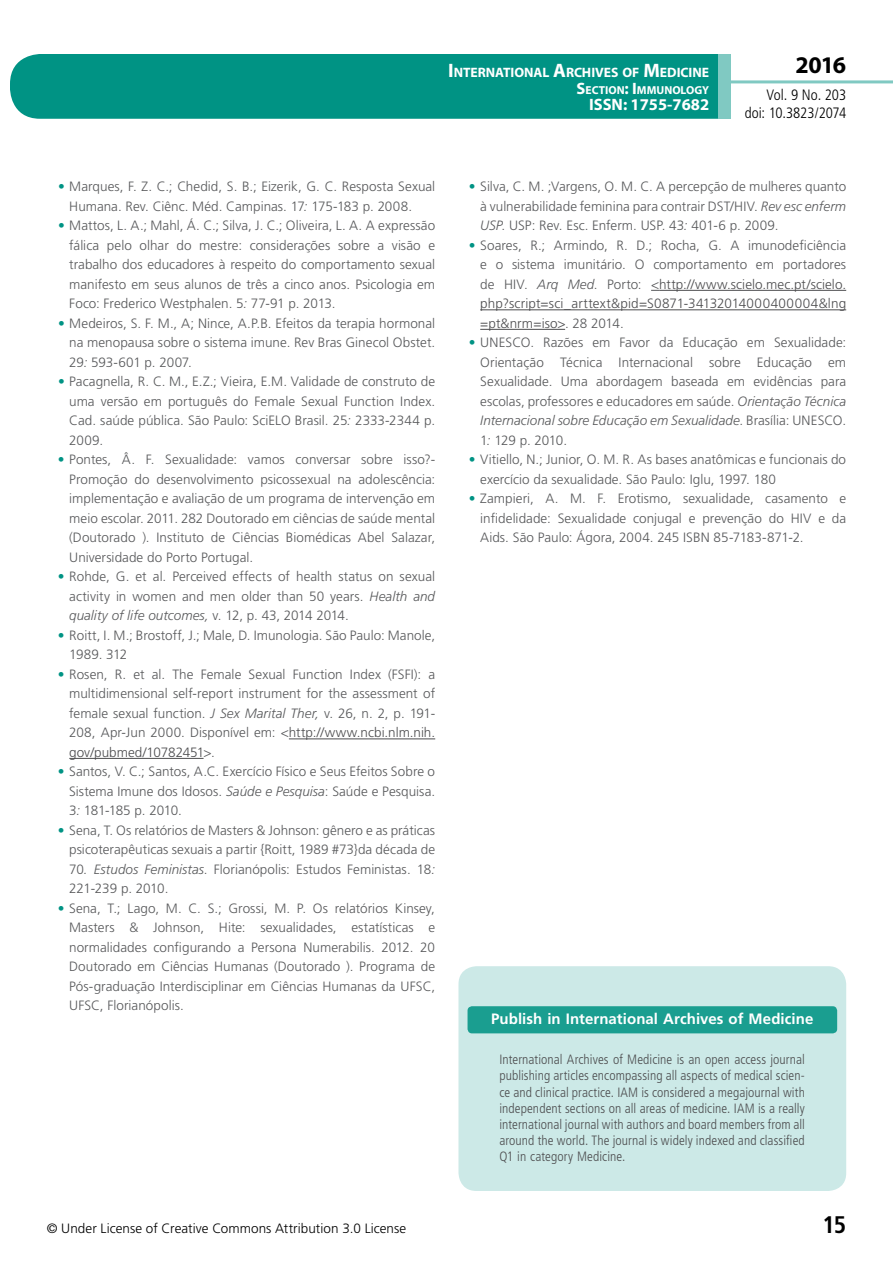
<style>
.page{position:relative;width:893px;height:1263px;background:#fff}
.page>*{position:absolute;margin:0;border:0;box-sizing:border-box;transform-origin:0 0}
.t1{font:700 24px "Myriad Pro";color:#000}
.t2{font:700 condensed 24px "Frutiger LT Std";color:#000}
.t3{font:700 16.5px "Myriad Pro";color:#fff}
.t4{font:700 15px "Frutiger LT Std";letter-spacing:.005em;color:#fff}
.t5{font:300 condensed 15px/18px "Frutiger LT Std";letter-spacing:-.005em;color:#000;text-align:right}
.t6{font:700 13.65px "Myriad Pro";letter-spacing:-.005em;color:#fff}
.t7{font:300 13.5px/19.5px "Frutiger LT Std";letter-spacing:.005em;color:#58595b;text-align:justify}
.t8{font:300 condensed 13.5px/16.2px "Frutiger LT Std";letter-spacing:.01em;color:#4d4d4f;text-align:justify}
.t9{font:300 13.5px "Frutiger LT Std";letter-spacing:.005em;color:#000}
.t10{font:700 11.55px "Myriad Pro";color:#fff}
.s1{font-size:19.5px}
.s2{font-size:16.5px}
.s3{font-weight:700;color:#009384}
.s4{font-style:italic}
.s5{color:#4d4d4f}
.s6{color:#009384}
</style>
<div class="page">
<div style="left:10px;top:54px;width:775px;height:65px;background:#009384;border-radius:30px"></div>
<div style="left:732px;top:0;width:161px;height:157px;background:#fff"></div>
<hr style="left:730px;top:80px;width:163px;height:3px;background:#80c9c2">
<div style="left:718px;top:54px;width:13px;height:65px;background:#80c9c2"></div>
<hr style="left:289px;top:738px;width:146px;height:1px;background:#4d4d4f">
<hr style="left:69px;top:758px;width:135px;height:1px;background:#4d4d4f">
<hr style="left:659px;top:290px;width:187px;height:1px;background:#4d4d4f">
<hr style="left:480px;top:309px;width:366px;height:1px;background:#4d4d4f">
<hr style="left:480px;top:329px;width:85px;height:1px;background:#4d4d4f">
<div style="left:458px;top:966px;width:388px;height:225px;background:#cce9e7;border-radius:18px"></div>
<div style="left:467px;top:1006px;width:370px;height:27px;background:#1a9e90;border-radius:4px"></div>
<p class="t6" style="left:448px;top:64px;width:263px"><span class="s1">I</span>NTERNATIONAL <span class="s1">A</span>RCHIVES OF <span class="s1">M</span>EDICINE</p>
<p class="t10" style="left:577px;top:82px;width:134px"><span class="s2">S</span>ECTION<span class="s2">: I</span>MMUNOLOGY</p>
<p class="t3" style="left:589px;top:94px;width:122px">ISSN: 1755-7682</p>
<h1 class="t1" style="left:795px;top:49px;width:52px">2016</h1>
<p class="t5" style="left:745px;top:86px;width:103px">Vol. 9 No. 203 doi: 10.3823/2074</p>
<p class="t7" style="left:69px;top:177px;width:367px;text-indent:-11px"><span class="s3">•</span> Marques, F. Z. C.; Chedid, S. B.; Eizerik, G. C. Resposta Sexual<br>Humana. Rev. Ciênc. Méd. Campinas. 17<span class="s4">:</span> 175-183 p. 2008.</p>
<p class="t7" style="left:69px;top:216px;width:367px;text-indent:-11px"><span class="s3">•</span> Mattos, L. A.; Mahl, Á. C.; Silva, J. C.; Oliveira, L. A. A expressão fálica pelo olhar do mestre: considerações sobre a visão e trabalho dos educadores à respeito do comportamento sexual manifesto em seus alunos de três a cinco anos. Psicologia em Foco: Frederico Westphalen. 5<span class="s4">:</span> 77-91 p. 2013.</p>
<p class="t7" style="left:69px;top:314px;width:367px;text-indent:-11px"><span class="s3">•</span> Medeiros, S. F. M., A; Nince, A.P.B. Efeitos da terapia hormonal na menopausa sobre o sistema imune. Rev Bras Ginecol Obstet.<br>29<span class="s4">:</span> 593-601 p. 2007.</p>
<p class="t7" style="left:69px;top:372px;width:367px;text-indent:-11px"><span class="s3">•</span> Pacagnella, R. C. M., E.Z.; Vieira, E.M. Validade de construto de uma versão em português do Female Sexual Function Index.<br>Cad. saúde pública. São Paulo: SciELO Brasil. 25<span class="s4">:</span> 2333-2344 p.<br>2009.</p>
<p class="t7" style="left:69px;top:450px;width:367px;text-indent:-11px"><span class="s3">•</span> Pontes, Â. F. Sexualidade: vamos conversar sobre isso?- Promoção do desenvolvimento psicossexual na adolescência: implementação e avaliação de um programa de intervenção em meio escolar. 2011. 282 Doutorado em ciências de saúde mental (Doutorado ). Instituto de Ciências Biomédicas Abel Salazar, Universidade do Porto Portugal.</p>
<p class="t7" style="left:69px;top:567px;width:367px;text-indent:-11px"><span class="s3">•</span> Rohde, G. et al. Perceived effects of health status on sexual activity in women and men older than 50 years. <span class="s4">Health and quality of life outcomes,</span> v. 12, p. 43, 2014 2014.</p>
<p class="t7" style="left:69px;top:626px;width:367px;text-indent:-11px"><span class="s3">•</span> Roitt, I. M.; Brostoff, J.; Male, D. Imunologia. São Paulo: Manole,<br>1989. 312</p>
<p class="t7" style="left:69px;top:665px;width:367px;text-indent:-11px"><span class="s3">•</span> Rosen, R. et al. The Female Sexual Function Index (FSFI): a multidimensional self-report instrument for the assessment of female sexual function. <span class="s4">J Sex Marital Ther,</span> v. 26, n. 2, p. 191- 208, Apr-Jun 2000. Disponível em: &lt;<span class="s5">http://www.ncbi.nlm.nih. gov/pubmed/10782451</span>&gt;.</p>
<p class="t7" style="left:69px;top:762px;width:367px;text-indent:-11px"><span class="s3">•</span> Santos, V. C.; Santos, A.C. Exercício Físico e Seus Efeitos Sobre o Sistema Imune dos Idosos. <span class="s4">Saúde e Pesquisa</span>: Saúde e Pesquisa.<br>3<span class="s4">:</span> 181-185 p. 2010.</p>
<p class="t7" style="left:58px;top:821px;width:379px;text-align:right"><span class="s6">•</span> Sena, T. Os relatórios de Masters &amp; Johnson: gênero e as práticas psicoterapêuticas sexuais a partir {Roitt, 1989 #73}da década de</p>
<p class="t7" style="left:69px;top:860px;width:367px">70<span class="s4">. Estudos Feministas</span>. Florianópolis: Estudos Feministas. 18<span class="s4">:<br></span>221-239 p. 2010.</p>
<p class="t7" style="left:69px;top:899px;width:367px;text-indent:-11px"><span class="s3">•</span> Sena, T.; Lago, M. C. S.; Grossi, M. P. Os relatórios Kinsey, Masters &amp; Johnson, Hite: sexualidades, estatísticas e normalidades configurando a Persona Numerabilis. 2012. 20<br>Doutorado em Ciências Humanas (Doutorado ). Programa de Pós-graduação Interdisciplinar em Ciências Humanas da UFSC, UFSC, Florianópolis.</p>
<p class="t7" style="left:480px;top:177px;width:367px;text-indent:-11px"><span class="s3">•</span> Silva, C. M. ;Vargens, O. M. C. A percepção de mulheres quanto à vulnerabilidade feminina para contrair DST/HIV. <span class="s4">Rev esc enferm USP</span>. USP: Rev. Esc. Enferm. USP. 43<span class="s4">:</span> 401-6 p. 2009.</p>
<p class="t7" style="left:480px;top:236px;width:367px;text-indent:-11px"><span class="s6">•</span> Soares, R.; Armindo, R. D.; Rocha, G. A imunodeficiência e o sistema imunitário. O comportamento em portadores de HIV. <span class="s4">Arq Med</span>. Porto: &lt;<span class="s5">http://www.scielo.mec.pt/scielo. php?script=sci_arttext&amp;pid=S0871-34132014000400004&amp;lng =pt&amp;nrm=iso&gt;</span>. 28 2014.</p>
<p class="t7" style="left:480px;top:333px;width:367px;text-indent:-11px"><span class="s6">•</span> UNESCO. Razões em Favor da Educação em Sexualidade:<br>Orientação Técnica Internacional sobre Educação em Sexualidade. Uma abordagem baseada em evidências para escolas, professores e educadores em saúde. <span class="s4">Orientação Técnica Internacional sobre Educação em Sexualidade</span>. Brasília: UNESCO.<br>1<span class="s4">:</span> 129 p. 2010.</p>
<p class="t7" style="left:480px;top:450px;width:367px;text-indent:-11px"><span class="s3">•</span> Vitiello, N.; Junior, O. M. R. As bases anatômicas e funcionais do exercício da sexualidade. São Paulo: Iglu, 1997. 180</p>
<p class="t7" style="left:480px;top:489px;width:367px;text-indent:-11px"><span class="s3">•</span> Zampieri, A. M. F. Erotismo, sexualidade, casamento e infidelidade: Sexualidade conjugal e prevenção do HIV e da Aids. São Paulo: Ágora, 2004. 245 ISBN 85-7183-871-2.</p>
<p class="t4" style="left:491px;top:1010px;width:324px">Publish in International Archives of Medicine</p>
<p class="t8" style="left:499px;top:1052px;width:307px">International Archives of Medicine is an open access journal publishing articles encompassing all aspects of medical scien&shy;ce and clinical practice. IAM is considered a megajournal with independent sections on all areas of medicine. IAM is a really international journal with authors and board members from all around the world. The journal is widely indexed and classified Q1 in category Medicine.</p>
<p class="t9" style="left:47px;top:1220px;width:361px">© Under License of Creative Commons Attribution 3.0 License</p>
<h1 class="t2" style="left:822px;top:1210px;width:25px">15</h1>
</div>
